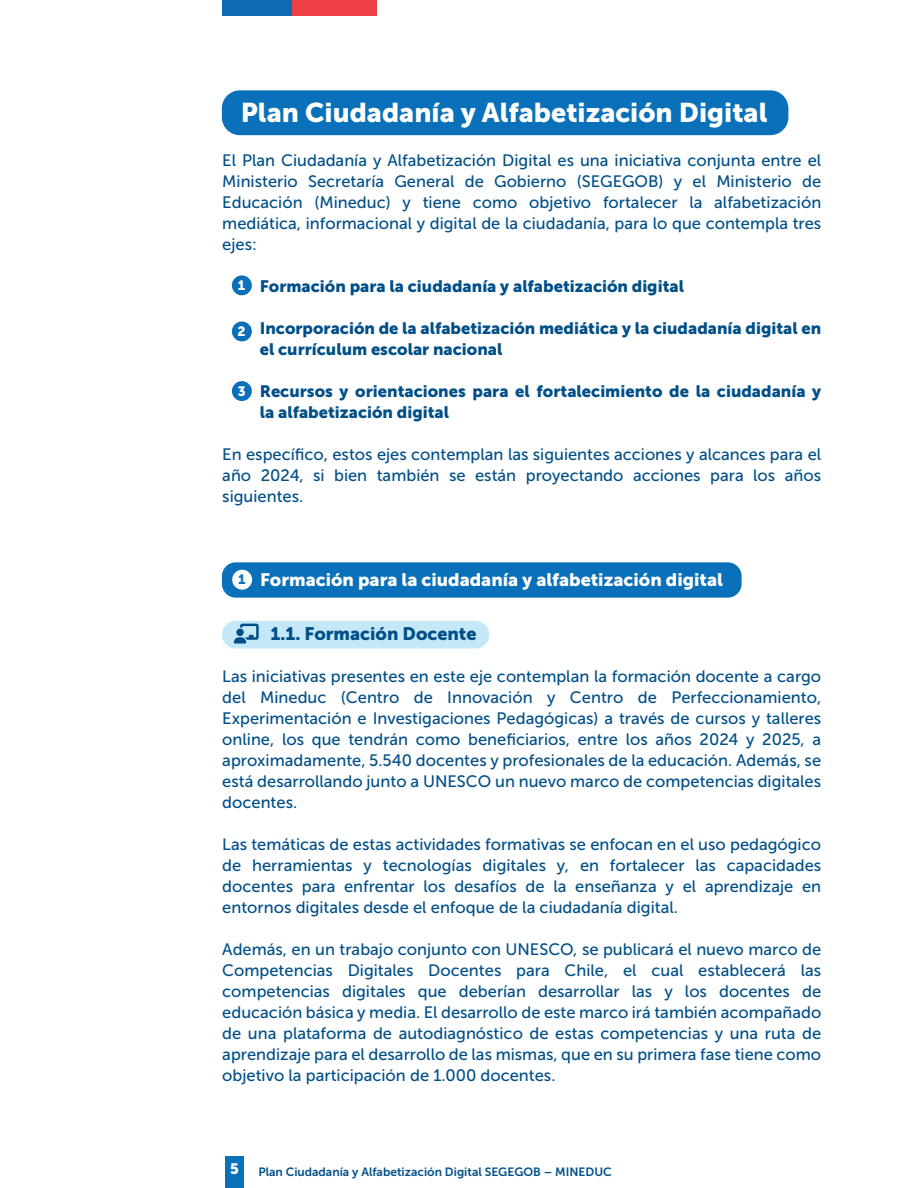
<style>
.page{position:relative;width:918px;height:1188px;background:#fff}
.page>*{position:absolute;margin:0;border:0;box-sizing:border-box;transform-origin:0 0}
.t1{font:27px "Museo Sans 900";color:#fff}
.t2{font:18px "Museo Sans 900";color:#fff}
.t3{font:18px "Museo Sans 900";color:#014f88}
.t4{font:16.5px/21px "Museo Sans 500";color:#014f88;text-align:justify}
.t5{font:16.5px/21px "Museo Sans 900";color:#014f88}
.t6{font:15px "Museo Sans 900";color:#fff}
.t7{font:13.5px "Museo Sans 900";color:#fff}
.t8{font:13.5px "Museo Sans 900";color:#1074bc}
.t9{font:12px "Museo Sans 700";color:#014f88}
</style>
<div class="page">
<div style="left:222px;top:0;width:70px;height:16px;background:#0f6bb4"></div>
<div style="left:292px;top:0;width:84px;height:16px;background:#ee3f44"></div>
<div style="left:222px;top:90px;width:566px;height:45px;background:#0a70b9;border-radius:18px"></div>
<div style="left:232px;top:275px;width:20px;height:20px;background:#0a70b9;border-radius:10px"></div>
<div style="left:232px;top:321px;width:20px;height:20px;background:#0a70b9;border-radius:10px"></div>
<div style="left:232px;top:381px;width:20px;height:20px;background:#0a70b9;border-radius:10px"></div>
<div style="left:222px;top:562px;width:520px;height:36px;background:#0a70b9;border-radius:14px"></div>
<div style="left:222px;top:621px;width:267px;height:28px;background:#c5e8f8;border-radius:14px"></div>
<div style="left:226px;top:1156px;width:18px;height:32px;background:#0a70b9"></div>
<svg style="left:234px;top:624px;width:25px;height:20px"></svg>
<div style="left:232px;top:570px;width:20px;height:20px;background:#fff;border-radius:10px"></div>
<h1 class="t1" style="left:241px;top:98px;width:528px">Plan Ciudadanía y Alfabetización Digital</h1>
<p class="t4" style="left:222px;top:150px;width:601px">El Plan Ciudadanía y Alfabetización Digital es una iniciativa conjunta entre el Ministerio Secretaría General de Gobierno (SEGEGOB) y el Ministerio de Educación (Mineduc) y tiene como objetivo fortalecer la alfabetización mediática, informacional y digital de la ciudadanía, para lo que contempla tres ejes:</p>
<p class="t5" style="left:260px;top:275px;width:426px">Formación para la ciudadanía y alfabetización digital</p>
<p class="t5" style="left:260px;top:317px;width:563px">Incorporación de la alfabetización mediática y la ciudadanía digital en el currículum escolar nacional</p>
<p class="t5" style="left:260px;top:380px;width:563px">Recursos y orientaciones para el fortalecimiento de la ciudadanía y la alfabetización digital</p>
<p class="t4" style="left:222px;top:444px;width:600px">En específico, estos ejes contemplan las siguientes acciones y alcances para el año 2024, si bien también se están proyectando acciones para los años siguientes.</p>
<p class="t7" style="left:238px;top:277px;width:9px">1</p>
<p class="t7" style="left:237px;top:324px;width:10px">2</p>
<p class="t7" style="left:238px;top:383px;width:9px">3</p>
<p class="t2" style="left:260px;top:569px;width:464px">Formación para la ciudadanía y alfabetización digital</p>
<p class="t3" style="left:270px;top:623px;width:208px">1.1. Formación Docente</p>
<p class="t4" style="left:222px;top:666px;width:600px">Las iniciativas presentes en este eje contemplan la formación docente a cargo del Mineduc (Centro de Innovación y Centro de Perfeccionamiento, Experimentación e Investigaciones Pedagógicas) a través de cursos y talleres online, los que tendrán como beneficiarios, entre los años 2024 y 2025, a aproximadamente, 5.540 docentes y profesionales de la educación. Además, se está desarrollando junto a UNESCO un nuevo marco de competencias digitales docentes.</p>
<p class="t4" style="left:222px;top:834px;width:600px">Las temáticas de estas actividades formativas se enfocan en el uso pedagógico de herramientas y tecnologías digitales y, en fortalecer las capacidades docentes para enfrentar los desafíos de la enseñanza y el aprendizaje en entornos digitales desde el enfoque de la ciudadanía digital.</p>
<p class="t4" style="left:222px;top:939px;width:600px">Además, en un trabajo conjunto con UNESCO, se publicará el nuevo marco de Competencias Digitales Docentes para Chile, el cual establecerá las competencias digitales que deberían desarrollar las y los docentes de educación básica y media. El desarrollo de este marco irá también acompañado de una plataforma de autodiagnóstico de estas competencias y una ruta de aprendizaje para el desarrollo de las mismas, que en su primera fase tiene como objetivo la participación de 1.000 docentes.</p>
<p class="t8" style="left:238px;top:572px;width:9px">1</p>
<p class="t6" style="left:230px;top:1160px;width:10px">5</p>
<p class="t9" style="left:258px;top:1165px;width:355px">Plan Ciudadanía y Alfabetización Digital SEGEGOB – MINEDUC</p>
</div>
